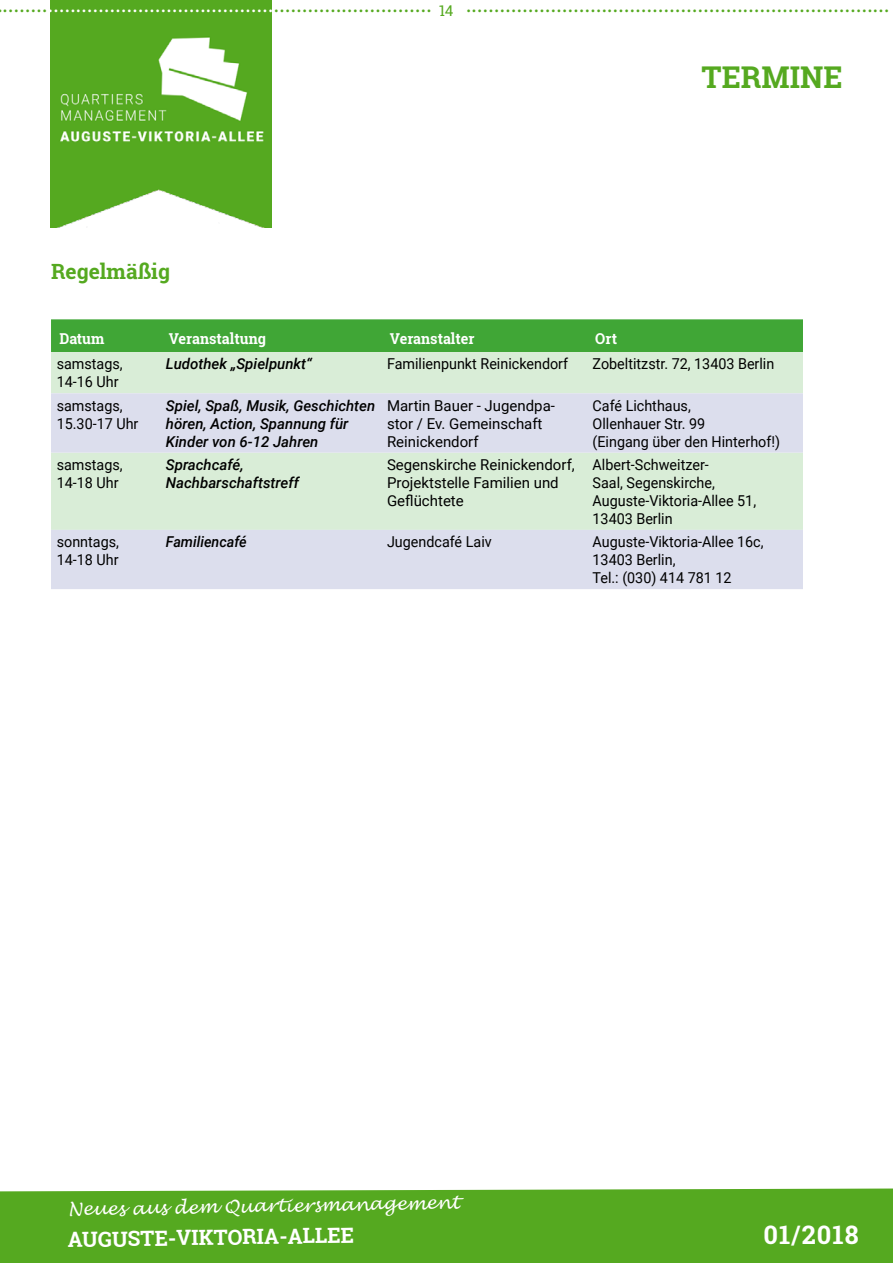
<style>
.page{position:relative;width:893px;height:1263px;background:#fff}
.page>*{position:absolute;margin:0;border:0;box-sizing:border-box;transform-origin:0 0}
.t1{font:700 30px "Roboto Slab";color:#55a920}
.t2{font:700 25.5px "Roboto Slab";letter-spacing:.04em;color:#fff}
.t3{font:700 21px "Roboto Slab";color:#fff}
.t4{font:700 21px "Roboto Slab";color:#55a920}
.t5{font:700 18px "Minion Pro";color:#55a920}
.t6{font:italic 18px "Lucida Handwriting";color:#fff}
.t7{font:15px/18px "Roboto";color:#000;scale:.96 1}
.t8{font:italic 500 15px/18px "Roboto";color:#000}
.t9{font:15px/18px "Roboto";color:#000}
.t10{font:700 15px "Roboto Slab";color:#fff;scale:.96 1}
.t11{font:italic 500 15px "Roboto";color:#000;scale:.96 1}
.t12{font:15px "Roboto Slab";color:#55a920}
.s1{color:#fff}
</style>
<div class="page">
<div style="left:0;top:1188px;width:893px;height:75px;background:#55a920"></div>
<div style="left:51px;top:319px;width:752px;height:33px;background:#40a636"></div>
<div style="left:51px;top:352px;width:752px;height:41px;background:#d9edd7"></div>
<svg style="left:51px;top:393px;width:752px;height:196px;background:#dae3e4"></svg>
<img style="left:50px;top:0;width:222px;height:227px">
<p class="t12" style="left:439px;top:0;width:16px">14</p>
<p class="t5" style="left:3px;top:-7px;width:888px">........<span class="s1">........................................</span>.............................................................................................................</p>
<h3 class="t4" style="left:51px;top:257px;width:120px">Regelmäßig</h3>
<h1 class="t1" style="left:702px;top:56px;width:142px">TERMINE</h1>
<p class="t10" style="left:60px;top:328px;width:48px">Datum</p>
<p class="t10" style="left:169px;top:328px;width:103px">Veranstaltung</p>
<p class="t10" style="left:390px;top:328px;width:90px">Veranstalter</p>
<p class="t10" style="left:595px;top:328px;width:24px">Ort</p>
<p class="t7" style="left:57px;top:354px;width:70px">samstags,<br>14-16 Uhr</p>
<p class="t8" style="left:166px;top:354px;width:147px">Ludothek „Spielpunkt“</p>
<p class="t7" style="left:387px;top:354px;width:190px">Familienpunkt Reinickendorf</p>
<p class="t7" style="left:593px;top:354px;width:191px">Zobeltitzstr. 72, 13403 Berlin</p>
<p class="t7" style="left:57px;top:396px;width:87px">samstags,<br>15.30-17 Uhr</p>
<p class="t8" style="left:166px;top:396px;width:211px">Spiel, Spaß, Musik, Geschichten hören, Action, Spannung für<br>Kinder von 6-12 Jahren</p>
<p class="t9" style="left:387px;top:396px;width:169px">Martin Bauer - Jugendpa&shy;stor / Ev. Gemeinschaft<br>Reinickendorf</p>
<p class="t7" style="left:593px;top:396px;width:197px">Café Lichthaus,<br>Ollenhauer Str. 99<br>(Eingang über den Hinterhof!)</p>
<p class="t7" style="left:57px;top:455px;width:70px">samstags,<br>14-18 Uhr</p>
<p class="t8" style="left:166px;top:455px;width:134px">Sprachcafé,<br>Nachbarschaftstreff</p>
<p class="t9" style="left:387px;top:455px;width:189px">Segenskirche Reinickendorf,<br>Projektstelle Familien und<br>Geflüchtete</p>
<p class="t7" style="left:593px;top:455px;width:172px">Albert-Schweitzer-<br>Saal, Segenskirche,<br>Auguste-Viktoria-Allee 51,<br>13403 Berlin</p>
<p class="t7" style="left:57px;top:532px;width:66px">sonntags,<br>14-18 Uhr</p>
<p class="t11" style="left:166px;top:531px;width:86px">Familiencafé</p>
<p class="t7" style="left:387px;top:532px;width:111px">Jugendcafé Laiv</p>
<p class="t7" style="left:592px;top:532px;width:180px">Auguste-Viktoria-Allee 16c,<br>13403 Berlin,<br>Tel.: (030) 414 781 12</p>
<p class="t6" style="left:68px;top:1198px;width:393px;rotate:-1deg">Neues aus dem Quartiersmanagement</p>
<h3 class="t3" style="left:67px;top:1225px;width:288px;rotate:-1deg">AUGUSTE-VIKTORIA-ALLEE</h3>
<h2 class="t2" style="left:763px;top:1218px;width:97px">01/2018</h2>
</div>
